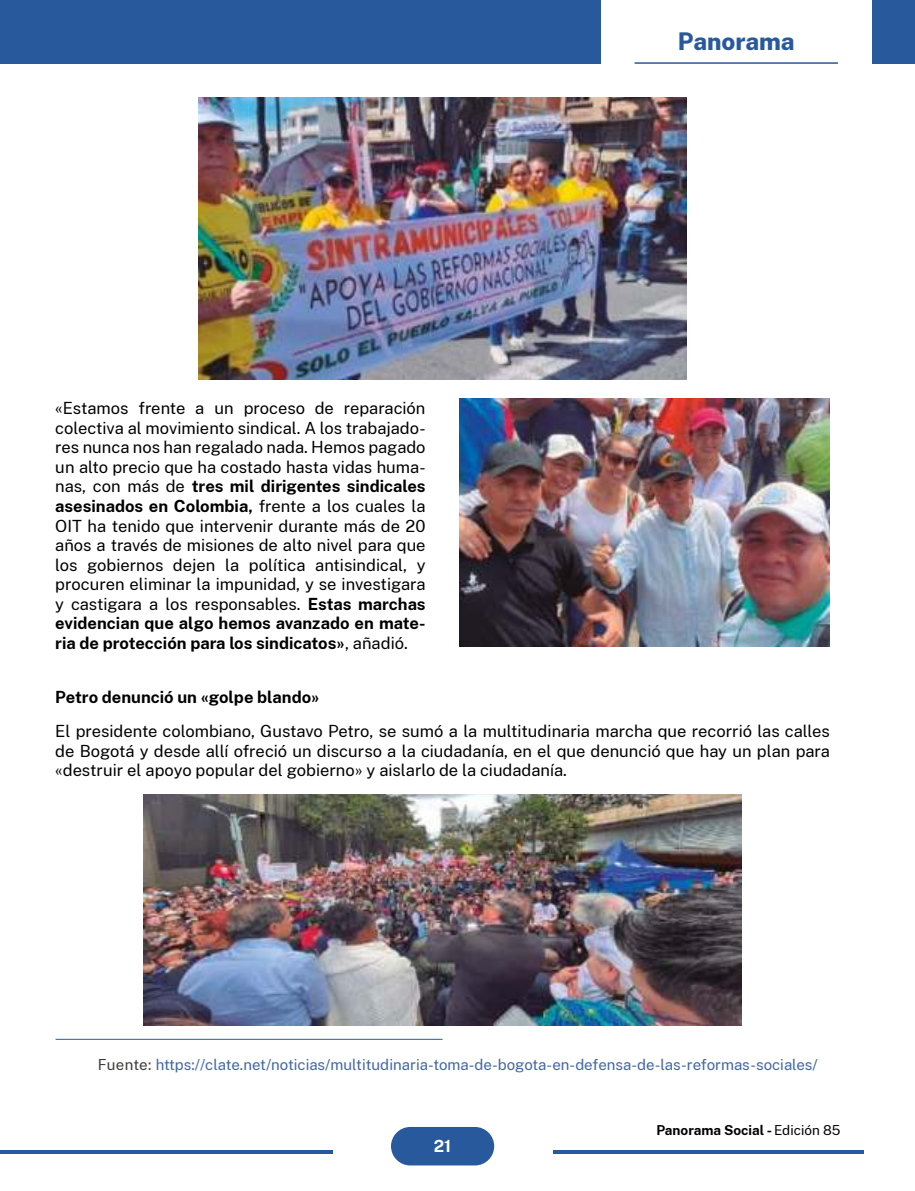
<style>
.page{position:relative;width:915px;height:1191px;background:#fff}
.page>*{position:absolute;margin:0;border:0;box-sizing:border-box;transform-origin:0 0}
.t1{font:800 24px "Public Sans";color:#28599c}
.t2{font:16.5px/19.5px "Public Sans";color:#000;text-align:justify}
.t3{font:700 16.5px "Public Sans";color:#000}
.t4{font:700 16.5px "Public Sans";color:#fff}
.t5{font:15px "Public Sans";color:#4166a5}
.t6{font:700 13.5px "Public Sans";color:#000}
.s1{font-weight:700}
.s2{color:#3c3c3b}
.s3{font-weight:400}
</style>
<div class="page">
<div style="left:391px;top:1127px;width:103px;height:38px;background:#28599c;border-radius:19px"></div>
<hr style="left:0;top:1150px;width:332px;height:3px;background:#28599c">
<hr style="left:553px;top:1150px;width:310px;height:3px;background:#28599c">
<div style="left:872px;top:0;width:42px;height:64px;background:#28599c"></div>
<div style="left:0;top:0;width:600px;height:64px;background:#28599c"></div>
<hr style="left:634px;top:62px;width:203px;height:2px;background:#28599c">
<img style="left:198px;top:98px;width:488px;height:282px">
<img style="left:459px;top:399px;width:370px;height:247px">
<img style="left:144px;top:794px;width:597px;height:231px">
<hr style="left:56px;top:1039px;width:386px;height:1px;background:#28599c">
<h1 class="t1" style="left:677px;top:31px;width:118px">Panorama</h1>
<p class="t2" style="left:55px;top:399px;width:372px">«Estamos frente a un proceso de reparación colectiva al movimiento sindical. A los trabajado&shy;res nunca nos han regalado nada. Hemos pagado un alto precio que ha costado hasta vidas huma&shy;nas, con más de <span class="s1">tres mil dirigentes sindicales asesinados en Colombia,</span> frente a los cuales la OIT ha tenido que intervenir durante más de 20 años a través de misiones de alto nivel para que los gobiernos dejen la política antisindical, y procuren eliminar la impunidad, y se investigara y castigara a los responsables. <span class="s1">Estas marchas evidencian que algo hemos avanzado en mate&shy;ria de protección para los sindicatos»</span>, añadió.</p>
<p class="t3" style="left:55px;top:689px;width:266px">Petro denunció un «golpe blando»</p>
<p class="t2" style="left:55px;top:722px;width:775px">El presidente colombiano, Gustavo Petro, se sumó a la multitudinaria marcha que recorrió las calles de Bogotá y desde allí ofreció un discurso a la ciudadanía, en el que denunció que hay un plan para «destruir el apoyo popular del gobierno» y aislarlo de la ciudadanía.</p>
<p class="t5" style="left:98px;top:1057px;width:721px"><span class="s2">Fuente:</span> https://clate.net/noticias/multitudinaria-toma-de-bogota-en-defensa-de-las-reformas-sociales/</p>
<p class="t4" style="left:433px;top:1138px;width:19px">21</p>
<p class="t6" style="left:656px;top:1123px;width:185px">Panorama Social - <span class="s3">Edición 85</span></p>
</div>
